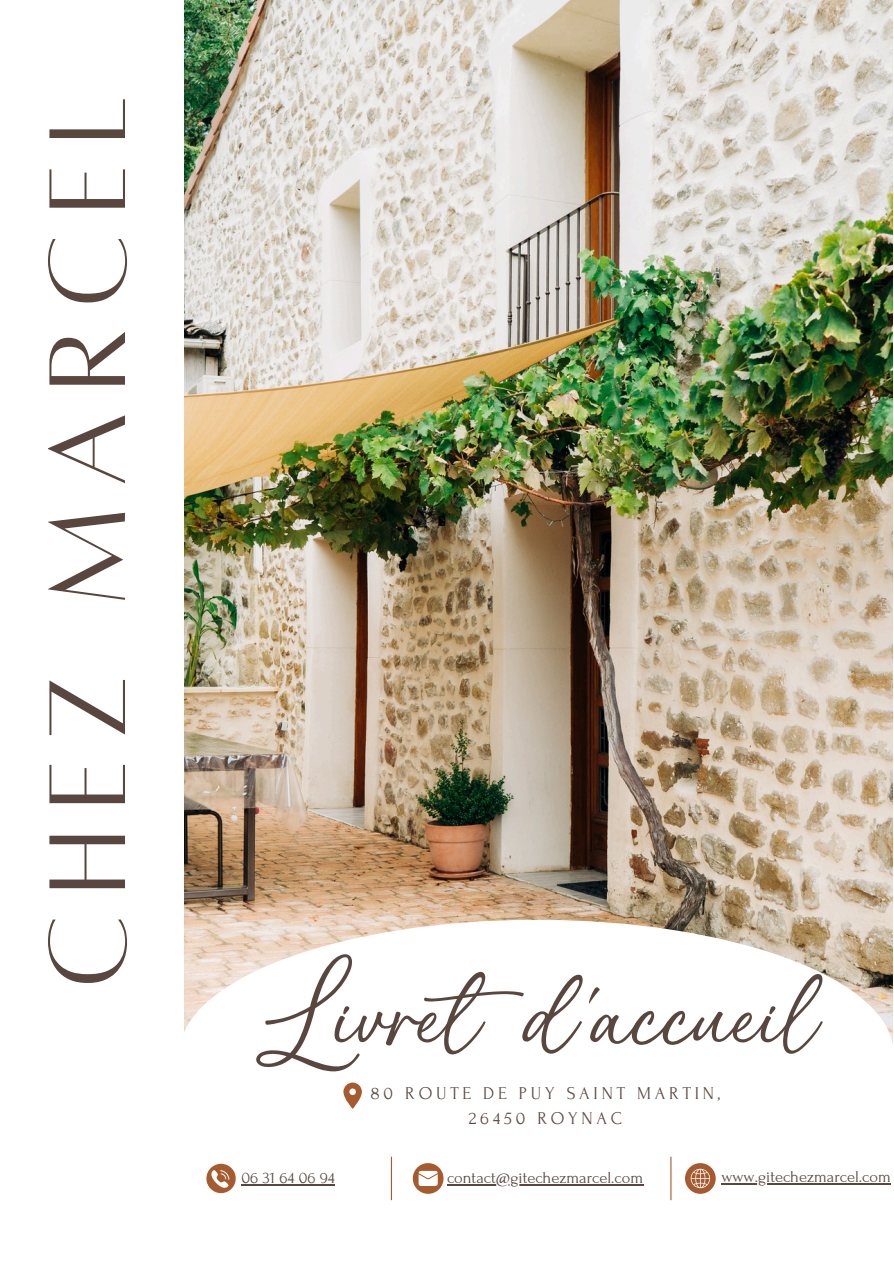
<style>
.page{position:relative;width:894px;height:1264px;background:#fff}
.page>*{position:absolute;margin:0;border:0;box-sizing:border-box;transform-origin:0 0}
.t1{font:149.4px "Best Moment";color:#59463f}
.t2{font:120px "Alta regular";letter-spacing:.17em;color:#59463f}
.t3{font:18px/24.8px "Forum";letter-spacing:.205em;color:#59463f;text-align:center}
.t4{font:16.5px "Forum";color:#59463f}
</style>
<div class="page">
<img style="left:184px;top:0;width:708px;height:1040px">
<div style="left:179px;top:919px;width:714px;height:268px;background:#fff;border-radius:50%"></div>
<div style="left:684px;top:1163px;width:31px;height:30px;background:#a65a2e;border-radius:50%"></div>
<svg style="left:690px;top:1168px;width:20px;height:20px"></svg>
<hr style="left:721px;top:1183px;width:169px;height:1px;background:#59463f">
<svg style="left:412px;top:1163px;width:31px;height:30px"></svg>
<hr style="left:447px;top:1184px;width:196px;height:1px;background:#59463f">
<svg style="left:206px;top:1163px;width:29px;height:29px"></svg>
<hr style="left:241px;top:1184px;width:94px;height:1px;background:#59463f">
<hr style="left:391px;top:1156px;width:1px;height:44px;background:#a65a2e">
<hr style="left:670px;top:1156px;width:1px;height:44px;background:#a65a2e">
<svg style="left:343px;top:1082px;width:18px;height:26px"></svg>
<p class="t2" style="left:29px;top:987px;width:894px;rotate:-90deg">CHEZ MARCEL</p>
<p class="t1" style="left:253px;top:934px;width:567px">Livret d'accueil</p>
<h3 class="t3" style="left:370px;top:1080px;width:351px">80 ROUTE DE PUY SAINT MARTIN,<br>26450 ROYNAC</h3>
<h1 class="t4" style="left:241px;top:1168px;width:95px">06 31 64 06 94</h1>
<p class="t4" style="left:447px;top:1168px;width:198px">contact@gitechezmarcel.com</p>
<h2 class="t4" style="left:721px;top:1168px;width:171px">www.gitechezmarcel.com</h2>
</div>
